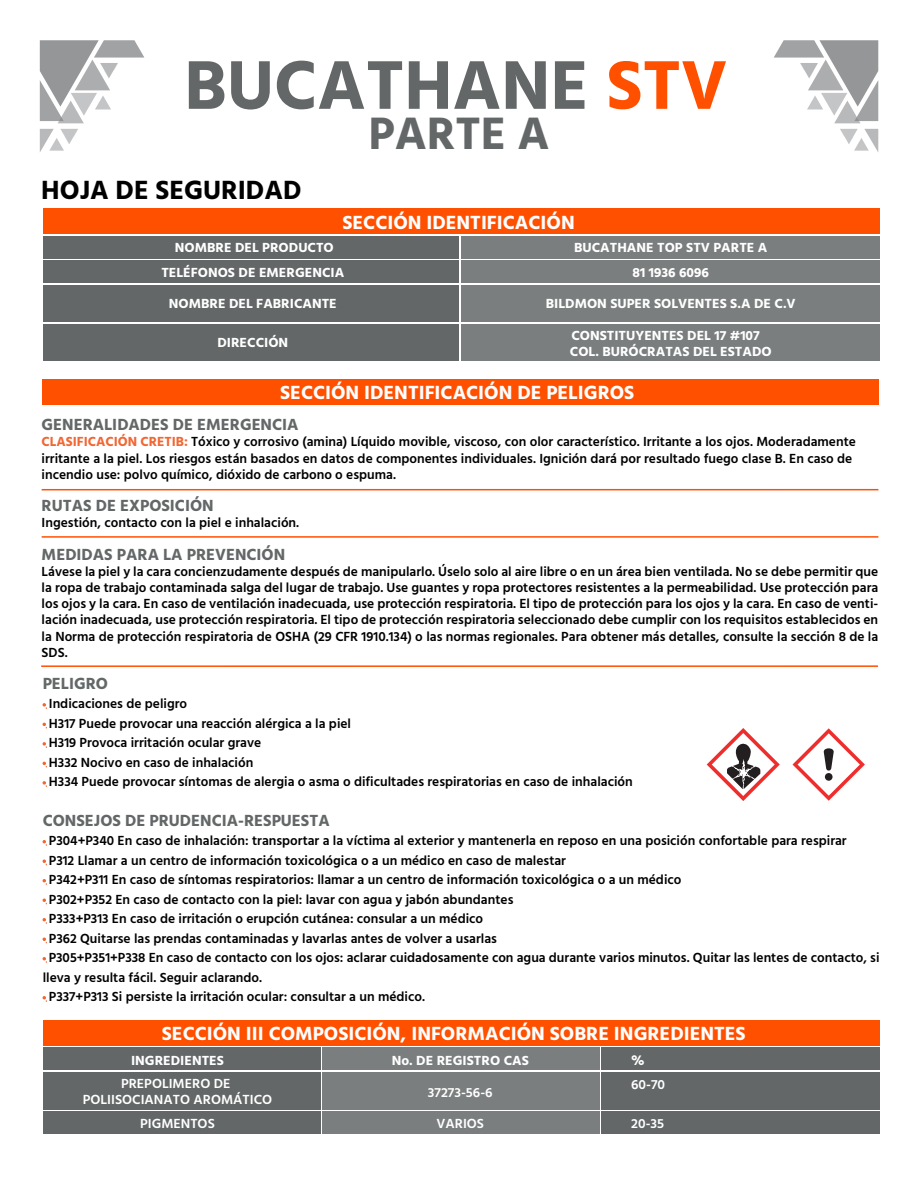
<style>
.page{position:relative;width:918px;height:1190px;background:#fff}
.page>*{position:absolute;margin:0;border:0;box-sizing:border-box;transform-origin:0 0}
.t1{font:700 70.5px "Hind Mysuru";color:#636767}
.t2{font:700 46.5px "Hind Mysuru";color:#636767}
.t3{font:700 27px "Hind Mysuru";color:#000001}
.t4{font:700 19.5px "Hind Mysuru";color:#fff}
.t5{font:700 16.5px "Hind Mysuru";color:#636767}
.t6{font:600 13.5px/19.5px "Hind Mysuru";color:#000001}
.t7{font:700 13.5px/24.3px "Hind Mysuru";color:#fff;text-align:center}
.t8{font:600 13.5px/16.2px "Hind Mysuru";color:#fff;text-align:center}
.s1{color:#ff5000}
.s2{font-weight:700;color:#f26632}
.s3{font-size:12px;color:#f26632}
</style>
<div class="page">
<svg style="left:707px;top:728px;width:73px;height:73px"></svg>
<svg style="left:793px;top:728px;width:72px;height:72px"></svg>
<div style="left:825px;top:773px;width:8px;height:7px;background:#231f20;border-radius:50%"></div>
<svg style="left:774px;top:40px;width:104px;height:83px"></svg>
<svg style="left:840px;top:129px;width:38px;height:23px"></svg>
<svg style="left:40px;top:40px;width:104px;height:83px"></svg>
<svg style="left:40px;top:129px;width:38px;height:23px"></svg>
<div style="left:43px;top:236px;width:416px;height:22px;background:#636767"></div>
<div style="left:43px;top:208px;width:837px;height:26px;background:#ff5000"></div>
<div style="left:43px;top:261px;width:416px;height:22px;background:#636767"></div>
<div style="left:461px;top:236px;width:419px;height:22px;background:#7a7e7e"></div>
<div style="left:461px;top:261px;width:419px;height:22px;background:#7a7e7e"></div>
<div style="left:43px;top:285px;width:416px;height:37px;background:#636767"></div>
<div style="left:461px;top:285px;width:419px;height:37px;background:#7a7e7e"></div>
<div style="left:43px;top:324px;width:416px;height:37px;background:#636767"></div>
<div style="left:461px;top:324px;width:419px;height:37px;background:#7a7e7e"></div>
<hr style="left:42px;top:489px;width:836px;height:1px;background:#ff5000">
<hr style="left:42px;top:536px;width:836px;height:1px;background:#ff5000">
<hr style="left:41px;top:665px;width:837px;height:2px;background:#ff5000">
<div style="left:42px;top:379px;width:836px;height:25px;background:#ff5000"></div>
<svg style="left:42px;top:703px;width:5px;height:6px"></svg>
<svg style="left:42px;top:722px;width:5px;height:6px"></svg>
<svg style="left:42px;top:742px;width:5px;height:6px"></svg>
<svg style="left:42px;top:761px;width:5px;height:6px"></svg>
<svg style="left:42px;top:781px;width:5px;height:6px"></svg>
<svg style="left:42px;top:840px;width:5px;height:5px"></svg>
<svg style="left:42px;top:859px;width:5px;height:6px"></svg>
<svg style="left:42px;top:879px;width:5px;height:5px"></svg>
<svg style="left:42px;top:898px;width:5px;height:6px"></svg>
<svg style="left:42px;top:918px;width:5px;height:5px"></svg>
<svg style="left:42px;top:937px;width:5px;height:6px"></svg>
<svg style="left:42px;top:957px;width:5px;height:5px"></svg>
<svg style="left:42px;top:996px;width:5px;height:5px"></svg>
<div style="left:43px;top:1020px;width:837px;height:25px;background:#ff5000"></div>
<div style="left:43px;top:1047px;width:277px;height:23px;background:#636767"></div>
<div style="left:602px;top:1047px;width:278px;height:23px;background:#636767"></div>
<div style="left:602px;top:1072px;width:278px;height:37px;background:#636767"></div>
<div style="left:43px;top:1072px;width:277px;height:37px;background:#636767"></div>
<div style="left:322px;top:1047px;width:278px;height:23px;background:#7a7e7e"></div>
<div style="left:323px;top:1072px;width:277px;height:37px;background:#7a7e7e"></div>
<div style="left:602px;top:1111px;width:278px;height:22px;background:#636767"></div>
<div style="left:43px;top:1111px;width:277px;height:22px;background:#636767"></div>
<div style="left:322px;top:1111px;width:278px;height:22px;background:#7a7e7e"></div>
<h1 class="t1" style="left:184px;top:43px;width:545px">BUCATHANE <span class="s1">STV</span></h1>
<h3 class="t3" style="left:41px;top:174px;width:262px">HOJA DE SEGURIDAD</h3>
<h2 class="t2" style="left:369px;top:106px;width:183px">PARTE A</h2>
<h3 class="t4" style="left:342px;top:210px;width:234px">SECCIÓN IDENTIFICACIÓN</h3>
<p class="t7" style="left:175px;top:235px;width:160px">NOMBRE DEL PRODUCTO</p>
<p class="t7" style="left:574px;top:235px;width:195px">BUCATHANE TOP STV PARTE A<br>81 1936 6096</p>
<p class="t7" style="left:169px;top:291px;width:169px">NOMBRE DEL FABRICANTE</p>
<p class="t7" style="left:546px;top:291px;width:251px">BILDMON SUPER SOLVENTES S.A DE C.V</p>
<p class="t7" style="left:217px;top:330px;width:72px">DIRECCIÓN</p>
<p class="t7" style="left:570px;top:327px;width:203px;line-height:16.2px;text-align:left">CONSTITUYENTES DEL 17 #107<br>COL. BURÓCRATAS DEL ESTADO</p>
<p class="t7" style="left:161px;top:260px;width:184px">TELÉFONOS DE EMERGENCIA</p>
<h3 class="t4" style="left:280px;top:381px;width:356px">SECCIÓN IDENTIFICACIÓN DE PELIGROS</h3>
<p class="t5" style="left:42px;top:415px;width:259px">GENERALIDADES DE EMERGENCIA</p>
<p class="t6" style="left:42px;top:433px;width:816px;line-height:16.2px"><span class="s2">CLASIFICACIÓN CRETIB:</span> Tóxico y corrosivo (amina) Líquido movible, viscoso, con olor característico. Irritante a los ojos. Moderadamente irritante a la piel. Los riesgos están basados en datos de componentes individuales. Ignición dará por resultado fuego clase B. En caso de incendio use: polvo químico, dióxido de carbono o espuma.</p>
<p class="t5" style="left:42px;top:496px;width:174px">RUTAS DE EXPOSICIÓN</p>
<p class="t6" style="left:42px;top:513px;width:259px">Ingestión, contacto con la piel e inhalación.</p>
<p class="t5" style="left:42px;top:544px;width:245px">MEDIDAS PARA LA PREVENCIÓN</p>
<p class="t6" style="left:42px;top:563px;width:838px;line-height:16.2px;text-align:justify">Lávese la piel y la cara concienzudamente después de manipularlo. Úselo solo al aire libre o en un área bien ventilada. No se debe permitir que la ropa de trabajo contaminada salga del lugar de trabajo. Use guantes y ropa protectores resistentes a la permeabilidad. Use protección para los ojos y la cara. En caso de ventilación inadecuada, use protección respiratoria. El tipo de protección para los ojos y la cara. En caso de venti&shy;lación inadecuada, use protección respiratoria. El tipo de protección respiratoria seleccionado debe cumplir con los requisitos establecidos en la Norma de protección respiratoria de OSHA (29 CFR 1910.134) o las normas regionales. Para obtener más detalles, consulte la sección 8 de la SDS.</p>
<p class="t5" style="left:43px;top:673px;width:67px">PELIGRO</p>
<p class="t6" style="left:43px;top:693px;width:592px"><span class="s3">·</span> Indicaciones de peligro<br><span class="s3">·</span> H317 Puede provocar una reacción alérgica a la piel<br><span class="s3">·</span> H319 Provoca irritación ocular grave<br><span class="s3">·</span> H332 Nocivo en caso de inhalación<br><span class="s3">·</span> H334 Puede provocar síntomas de alergia o asma o dificultades respiratorias en caso de inhalación</p>
<p class="t5" style="left:43px;top:810px;width:289px">CONSEJOS DE PRUDENCIA-RESPUESTA</p>
<p class="t6" style="left:43px;top:830px;width:838px"><span class="s3">·</span> P304+P340 En caso de inhalación: transportar a la víctima al exterior y mantenerla en reposo en una posición confortable para respirar<br><span class="s3">·</span> P312 Llamar a un centro de información toxicológica o a un médico en caso de malestar<br><span class="s3">·</span> P342+P311 En caso de síntomas respiratorios: llamar a un centro de información toxicológica o a un médico<br><span class="s3">·</span> P302+P352 En caso de contacto con la piel: lavar con agua y jabón abundantes<br><span class="s3">·</span> P333+P313 En caso de irritación o erupción cutánea: consular a un médico<br><span class="s3">·</span> P362 Quitarse las prendas contaminadas y lavarlas antes de volver a usarlas<br><span class="s3">·</span> P305+P351+P338 En caso de contacto con los ojos: aclarar cuidadosamente con agua durante varios minutos. Quitar las lentes de contacto, si lleva y resulta fácil. Seguir aclarando.<br><span class="s3">·</span> P337+P313 Si persiste la irritación ocular: consultar a un médico.</p>
<h3 class="t4" style="left:162px;top:1022px;width:585px">SECCIÓN III COMPOSICIÓN, INFORMACIÓN SOBRE INGREDIENTES</h3>
<p class="t7" style="left:131px;top:1047px;width:94px">INGREDIENTES</p>
<p class="t7" style="left:631px;top:1047px;width:15px">%</p>
<p class="t8" style="left:83px;top:1075px;width:191px">PREPOLIMERO DE<br>POLIISOCIANATO AROMÁTICO</p>
<p class="t8" style="left:428px;top:1083px;width:66px">37273-56-6</p>
<p class="t7" style="left:392px;top:1047px;width:139px">No. DE REGISTRO CAS</p>
<p class="t8" style="left:631px;top:1076px;width:35px">60-70</p>
<p class="t8" style="left:140px;top:1114px;width:76px">PIGMENTOS</p>
<p class="t8" style="left:436px;top:1115px;width:49px">VARIOS</p>
<p class="t8" style="left:631px;top:1115px;width:34px">20-35</p>
</div>
